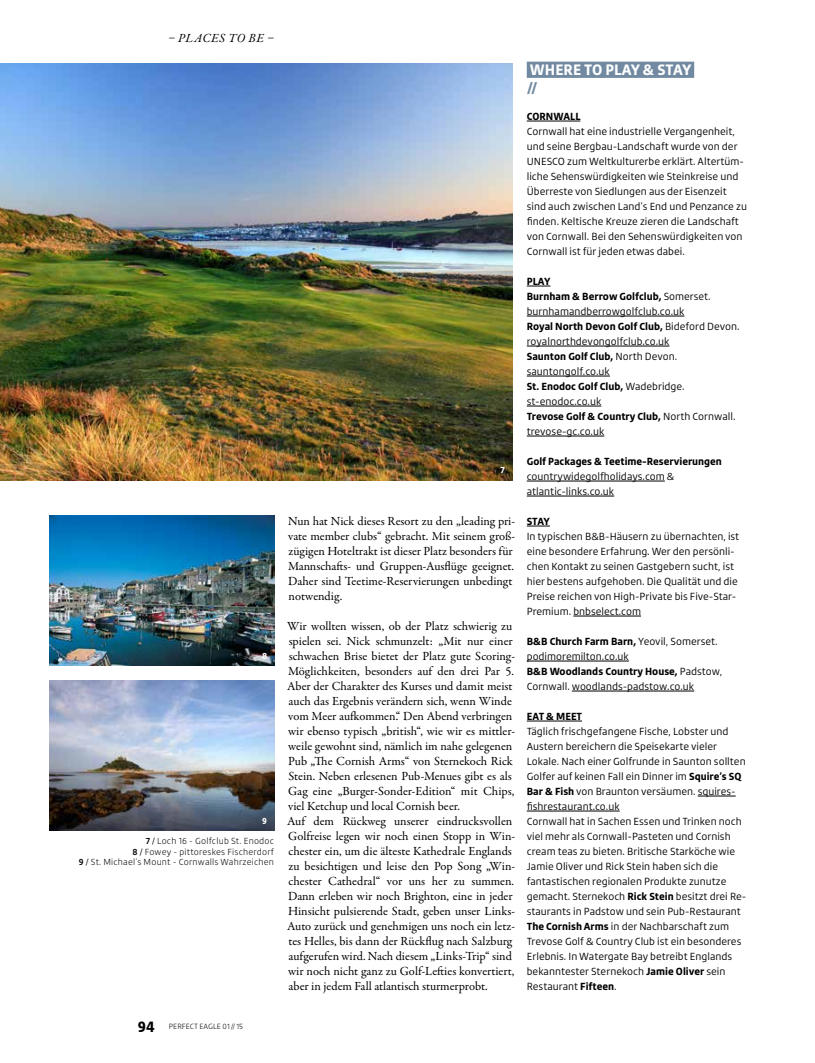
<style>
.page{position:relative;width:815px;height:1063px;background:#fff}
.page>*{position:absolute;margin:0;border:0;box-sizing:border-box;transform-origin:0 0}
.t1{font:700 15px "Engrez";color:#fff}
.t2{font:700 15px "Engrez";color:#718aa2}
.t3{font:12.5px/15px "Garamond Premr Pro";color:#000}
.t4{font:italic 12.5px "Garamond Premr Pro";letter-spacing:.045em;color:#000}
.t5{font:10.25px/15px "Engrez";color:#000}
.t6{font:700 10.25px "Engrez";color:#000}
.t7{font:300 8.75px/10.5px "Engrez";letter-spacing:.02em;color:#000;text-align:right}
.t8{font:700 8.75px "Engrez";color:#fff}
.t9{font:300 7.5px "Engrez";color:#000}
.s1{font-weight:600}
.s2{font-weight:400}
.s3{font-weight:700;font-size:15px}
.s4{font-weight:700}
</style>
<div class="page">
<div style="left:527px;top:62px;width:167px;height:16px;background:#718aa2"></div>
<hr style="left:527px;top:121px;width:53px;height:1px;background:#000">
<svg style="left:527px;top:286px;width:23px;height:1px"></svg>
<hr style="left:527px;top:316px;width:157px;height:1px;background:#000">
<hr style="left:527px;top:346px;width:142px;height:1px;background:#000">
<hr style="left:527px;top:376px;width:83px;height:1px;background:#000">
<hr style="left:527px;top:406px;width:74px;height:1px;background:#000">
<hr style="left:527px;top:436px;width:77px;height:1px;background:#000">
<hr style="left:527px;top:481px;width:138px;height:1px;background:#000">
<hr style="left:527px;top:496px;width:87px;height:1px;background:#000">
<svg style="left:527px;top:526px;width:23px;height:1px"></svg>
<hr style="left:573px;top:616px;width:68px;height:1px;background:#000">
<hr style="left:527px;top:661px;width:102px;height:1px;background:#000">
<hr style="left:572px;top:691px;width:122px;height:1px;background:#000">
<hr style="left:527px;top:721px;width:55px;height:1px;background:#000">
<hr style="left:698px;top:796px;width:38px;height:1px;background:#000">
<hr style="left:527px;top:811px;width:93px;height:1px;background:#000">
<img style="left:0;top:64px;width:513px;height:416px">
<img style="left:50px;top:516px;width:224px;height:150px">
<img style="left:50px;top:681px;width:224px;height:150px">
<p class="t4" style="left:168px;top:30px;width:107px">– PLACES TO BE –</p>
<p class="t8" style="left:262px;top:650px;width:7px">8</p>
<p class="t8" style="left:262px;top:815px;width:6px">9</p>
<p class="t7" style="left:79px;top:836px;width:197px"><span class="s1">7</span> <span class="s2">/</span> Loch 16 - Golfclub St. Enodoc<br><span class="s1">8</span> <span class="s2">/</span> Fowey - pittoreskes Fischerdorf<br><span class="s1">9</span> <span class="s2">/</span> St. Michael’s Mount - Cornwalls Wahrzeichen</p>
<p class="t9" style="left:138px;top:1022px;width:107px"><span class="s3">94</span> perfect eagle 01//15</p>
<p class="t8" style="left:501px;top:465px;width:6px">7</p>
<p class="t3" style="left:288px;top:514px;width:229px">Nun hat Nick dieses Resort zu den „leading pri&shy;vate member clubs“ gebracht. Mit seinem groß&shy;zügigen Hoteltrakt ist dieser Platz besonders für Mannschafts- und Gruppen-Ausflüge geeignet.<br>Daher sind Teetime-Reservierungen unbedingt notwendig.</p>
<p class="t3" style="left:287px;top:619px;width:229px">Wir wollten wissen, ob der Platz schwierig zu spielen sei. Nick schmunzelt: „Mit nur einer schwachen Brise bietet der Platz gute Scoring-Möglichkeiten, besonders auf den drei Par 5.<br>Aber der Charakter des Kurses und damit meist auch das Ergebnis verändern sich, wenn Winde vom Meer aufkommen.“ Den Abend verbringen wir ebenso typisch „british“, wie wir es mittler&shy;weile gewohnt sind, nämlich im nahe gelegenen Pub „The Cornish Arms“ von Sternekoch Rick Stein. Neben erlesenen Pub-Menues gibt es als Gag eine „Burger-Sonder-Edition“ mit Chips, viel Ketchup und local Cornish beer.<br>Auf dem Rückweg unserer eindrucksvollen Golfreise legen wir noch einen Stopp in Win&shy;chester ein, um die älteste Kathedrale Englands zu besichtigen und leise den Pop Song „Win&shy;chester Cathedral“ vor uns her zu summen.<br>Dann erleben wir noch Brighton, eine in jeder Hinsicht pulsierende Stadt, geben unser Links-Auto zurück und genehmigen uns noch ein letz&shy;tes Helles, bis dann der Rückflug nach Salzburg aufgerufen wird. Nach diesem „Links-Trip“ sind wir noch nicht ganz zu Golf-Lefties konvertiert, aber in jedem Fall atlantisch sturmerprobt.</p>
<h1 class="t1" style="left:530px;top:60px;width:163px">Where to play &amp; Stay</h1>
<h1 class="t2" style="left:527px;top:78px;width:12px">//</h1>
<p class="t6" style="left:527px;top:110px;width:55px">Cornwall</p>
<p class="t5" style="left:527px;top:124px;width:222px">Cornwall hat eine industrielle Vergangenheit, und seine Bergbau-Landschaft wurde von der UNESCO zum Weltkulturerbe erklärt. Altertüm&shy;liche Sehenswürdigkeiten wie Steinkreise und Überreste von Siedlungen aus der Eisenzeit sind auch zwischen Land’s End und Penzance zu finden. Keltische Kreuze zieren die Landschaft von Cornwall. Bei den Sehenswürdigkeiten von Cornwall ist für jeden etwas dabei.</p>
<p class="t5" style="left:527px;top:274px;width:214px"><span class="s4">Play<br>Burnham &amp; Berrow Golfclub,</span> Somerset. burnhamandberrowgolfclub.co.uk<br><span class="s4">Royal North Devon Golf Club,</span> Bideford Devon. royalnorthdevongolfclub.co.uk<br><span class="s4">Saunton Golf Club,</span> North Devon. sauntongolf.co.uk<br><span class="s4">St. Enodoc Golf Club,</span> Wadebridge. st-enodoc.co.uk<br><span class="s4">Trevose Golf &amp; Country Club,</span> North Cornwall. trevose-gc.co.uk</p>
<p class="t6" style="left:527px;top:455px;width:197px">Golf Packages &amp; Teetime-Reservierungen</p>
<p class="t5" style="left:527px;top:469px;width:149px">countrywidegolfholidays.com &amp; atlantic-links.co.uk</p>
<p class="t6" style="left:527px;top:515px;width:25px">stay</p>
<p class="t5" style="left:527px;top:529px;width:214px">In typischen B&amp;B-Häusern zu übernachten, ist eine besondere Erfahrung. Wer den persönli&shy;chen Kontakt zu seinen Gastgebern sucht, ist hier bestens aufgehoben. Die Qualität und die Preise reichen von High-Private bis Five-Star-Premium. bnbselect.com</p>
<p class="t5" style="left:527px;top:634px;width:197px"><span class="s4">B&amp;B Church Farm Barn,</span> Yeovil, Somerset. podimoremilton.co.uk<br><span class="s4">B&amp;B Woodlands Country House,</span> Padstow, Cornwall. woodlands-padstow.co.uk</p>
<p class="t6" style="left:527px;top:710px;width:57px">eat &amp; meet</p>
<p class="t5" style="left:527px;top:724px;width:221px">Täglich frischgefangene Fische, Lobster und Austern bereichern die Speisekarte vieler Lokale. Nach einer Golfrunde in Saunton sollten Golfer auf keinen Fall ein Dinner im <span class="s4">Squire’s SQ Bar &amp; Fish</span> von Braunton versäumen. squires&shy;fishrestaurant.co.uk<br>Cornwall hat in Sachen Essen und Trinken noch viel mehr als Cornwall-Pasteten und Cornish cream teas zu bieten. Britische Starköche wie Jamie Oliver und Rick Stein haben sich die fantastischen regionalen Produkte zunutze gemacht. Sternekoch <span class="s4">Rick Stein</span> besitzt drei Re&shy;staurants in Padstow und sein Pub-Restaurant <span class="s4">The Cornish Arms</span> in der Nachbarschaft zum Trevose Golf &amp; Country Club ist ein besonderes Erlebnis. In Watergate Bay betreibt Englands bekanntester Sternekoch <span class="s4">Jamie Oliver</span> sein Restaurant <span class="s4">Fifteen</span>.</p>
</div>
